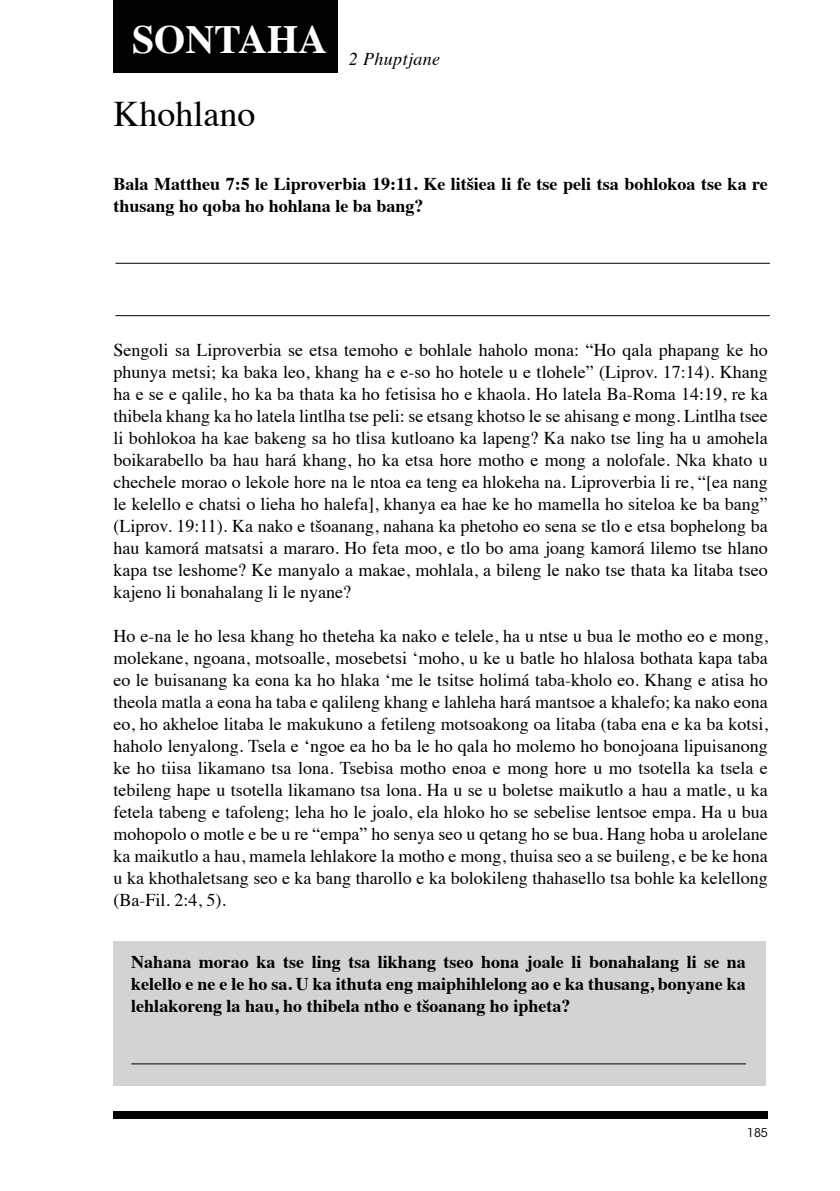
<style>
.page{position:relative;width:840px;height:1191px;background:#fff}
.page>*{position:absolute;margin:0;border:0;box-sizing:border-box;transform-origin:0 0}
.t1{font:700 40px "Times";color:#fff}
.t2{font:36px "Times";color:#000}
.t3{font:18px/22px "Times";color:#000;text-align:justify}
.t4{font:700 18px/22px "Times";color:#000}
.t5{font:italic 18px "Times";letter-spacing:.02em;color:#000}
.t6{font:12px "ITC Avant Garde Std";color:#000}
</style>
<div class="page">
<div style="left:113px;top:1111px;width:654px;height:8px;background:#000"></div>
<div style="left:113px;top:0;width:225px;height:72px;background:#000"></div>
<hr style="left:115px;top:315px;width:654px;height:1px;background:#000">
<hr style="left:115px;top:263px;width:654px;height:1px;background:#000">
<div style="left:113px;top:941px;width:652px;height:144px;background:#d1d3d4"></div>
<hr style="left:131px;top:1063px;width:614px;height:1px;background:#000">
<h1 class="t1" style="left:132px;top:1px;width:196px">SONTAHA</h1>
<h2 class="t2" style="left:113px;top:80px;width:143px">Khohlano</h2>
<p class="t5" style="left:349px;top:43px;width:93px">2 Phuptjane</p>
<p class="t4" style="left:113px;top:171px;width:655px">Bala Mattheu 7:5 le Liproverbia 19:11. Ke litšiea li fe tse peli tsa bohlokoa tse ka re thusang ho qoba ho hohlana le ba bang?</p>
<p class="t3" style="left:113px;top:337px;width:655px">Sengoli sa Liproverbia se etsa temoho e bohlale haholo mona: “Ho qala phapang ke ho phunya metsi; ka baka leo, khang ha e e-so ho hotele u e tlohele” (Liprov. 17:14). Khang ha e se e qalile, ho ka ba thata ka ho fetisisa ho e khaola. Ho latela Ba-Roma 14:19, re ka thibela khang ka ho latela lintlha tse peli: se etsang khotso le se ahisang e mong. Lintlha tsee li bohlokoa ha kae bakeng sa ho tlisa kutloano ka lapeng? Ka nako tse ling ha u amohela boikarabello ba hau hará khang, ho ka etsa hore motho e mong a nolofale. Nka khato u chechele morao o lekole hore na le ntoa ea teng ea hlokeha na. Liproverbia li re, “[ea nang le kelello e chatsi o lieha ho halefa], khanya ea hae ke ho mamella ho siteloa ke ba bang” (Liprov. 19:11). Ka nako e tšoanang, nahana ka phetoho eo sena se tlo e etsa bophelong ba hau kamorá matsatsi a mararo. Ho feta moo, e tlo bo ama joang kamorá lilemo tse hlano kapa tse leshome? Ke manyalo a makae, mohlala, a bileng le nako tse thata ka litaba tseo kajeno li bonahalang li le nyane?</p>
<p class="t3" style="left:113px;top:623px;width:655px">Ho e-na le ho lesa khang ho theteha ka nako e telele, ha u ntse u bua le motho eo e mong, molekane, ngoana, motsoalle, mosebetsi ‘moho, u ke u batle ho hlalosa bothata kapa taba eo le buisanang ka eona ka ho hlaka ‘me le tsitse holimá taba-kholo eo. Khang e atisa ho theola matla a eona ha taba e qalileng khang e lahleha hará mantsoe a khalefo; ka nako eona eo, ho akheloe litaba le makukuno a fetileng motsoakong oa litaba (taba ena e ka ba kotsi, haholo lenyalong. Tsela e ‘ngoe ea ho ba le ho qala ho molemo ho bonojoana lipuisanong ke ho tiisa likamano tsa lona. Tsebisa motho enoa e mong hore u mo tsotella ka tsela e tebileng hape u tsotella likamano tsa lona. Ha u se u boletse maikutlo a hau a matle, u ka fetela tabeng e tafoleng; leha ho le joalo, ela hloko ho se sebelise lentsoe empa. Ha u bua mohopolo o motle e be u re “empa” ho senya seo u qetang ho se bua. Hang hoba u arolelane ka maikutlo a hau, mamela lehlakore la motho e mong, thuisa seo a se buileng, e be ke hona u ka khothaletsang seo e ka bang tharollo e ka bolokileng thahasello tsa bohle ka kelellong (Ba-Fil. 2:4, 5).</p>
<p class="t4" style="left:131px;top:948px;width:616px;text-align:justify">Nahana morao ka tse ling tsa likhang tseo hona joale li bonahalang li se na kelello e ne e le ho sa. U ka ithuta eng maiphihlelong ao e ka thusang, bonyane ka lehlakoreng la hau, ho thibela ntho e tšoanang ho ipheta?</p>
<p class="t6" style="left:746px;top:1125px;width:22px">185</p>
</div>
